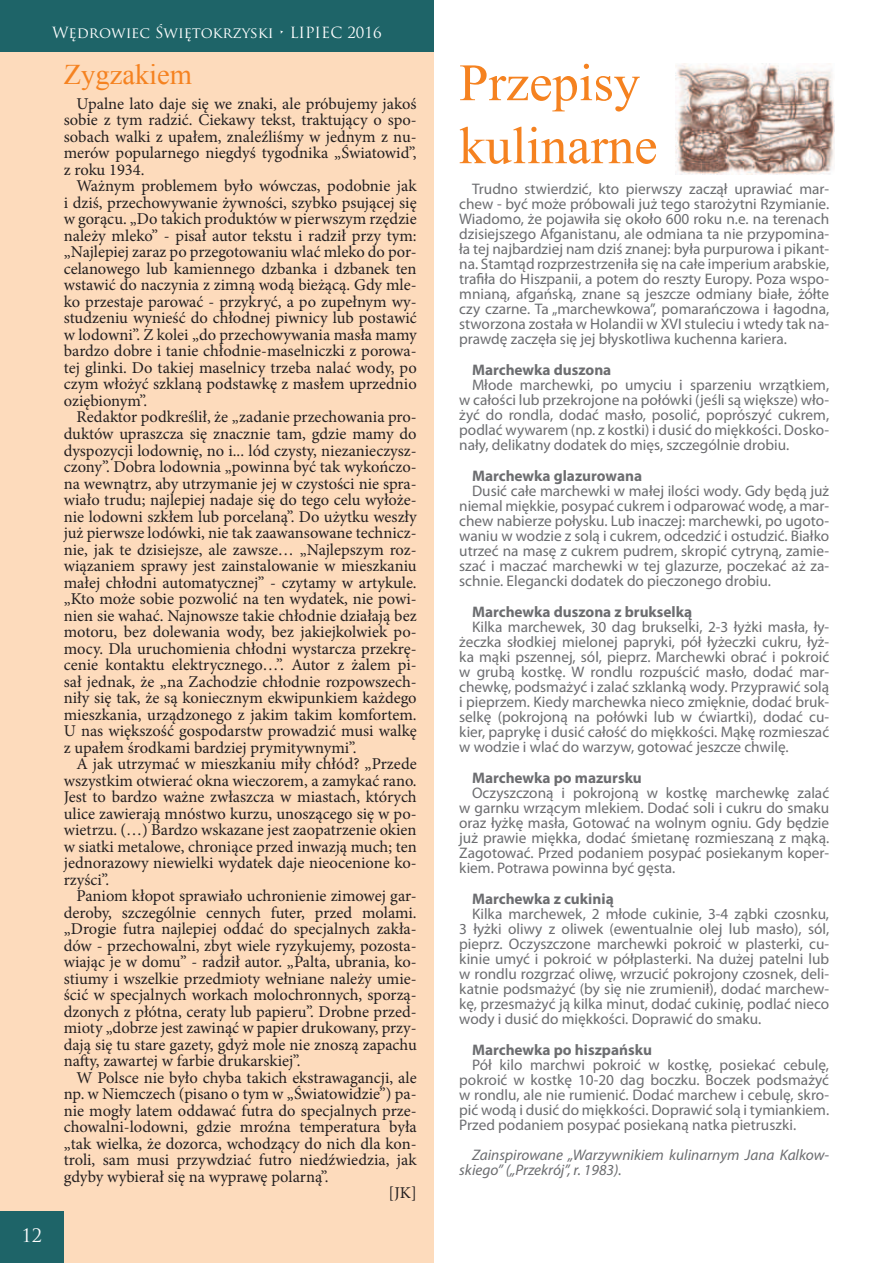
<style>
.page{position:relative;width:893px;height:1263px;background:#fff}
.page>*{position:absolute;margin:0;border:0;box-sizing:border-box;transform-origin:0 0}
.t1{font:52.5px/63px "Times New Roman";color:#f58220}
.t2{font:28.5px "Times New Roman";color:#f58220}
.t3{font:18px "Trajan Pro";color:#fff}
.t4{font:16.5px/16.5px "Minion Pro";color:#231f20;text-align:justify}
.t5{font:15.3px/15px "Myriad Pro";color:#6c6d70;text-align:justify}
.t6{font:700 15.3px "Myriad Pro";color:#6c6d70}
.t7{font:italic 15.3px/15px "Myriad Pro";color:#6c6d70}
.t8{font:15px "Trajan Pro";color:#fff}
</style>
<div class="page">
<div style="left:0;top:0;width:434px;height:1263px;background:#fddbbc"></div>
<div style="left:0;top:0;width:434px;height:51px;background:#1e6468"></div>
<div style="left:0;top:1212px;width:64px;height:51px;background:#1e6468"></div>
<img style="left:675px;top:63px;width:159px;height:112px">
<p class="t8" style="left:52px;top:23px;width:331px">Wędrowiec Świętokrzyski • LIPIEC 2016</p>
<h2 class="t2" style="left:64px;top:55px;width:130px">Zygzakiem</h2>
<p class="t4" style="left:64px;top:96px;width:354px;text-indent:13px">Upalne lato daje się we znaki, ale próbujemy jakoś sobie z tym radzić. Ciekawy tekst, traktujący o spo&shy;sobach walki z upałem, znaleźliśmy w jednym z nu&shy;merów popularnego niegdyś tygodnika „Światowid”, z roku 1934.</p>
<p class="t4" style="left:64px;top:178px;width:354px;text-indent:13px">Ważnym problemem było wówczas, podobnie jak i dziś, przechowywanie żywności, szybko psującej się w gorącu. „Do takich produktów w pierwszym rzędzie należy mleko” - pisał autor tekstu i radził przy tym: „Najlepiej zaraz po przegotowaniu wlać mleko do por&shy;celanowego lub kamiennego dzbanka i dzbanek ten wstawić do naczynia z zimną wodą bieżącą. Gdy mle&shy;ko przestaje parować - przykryć, a po zupełnym wy&shy;studzeniu wynieść do chłodnej piwnicy lub postawić w lodowni”. Z kolei „do przechowywania masła mamy bardzo dobre i tanie chłodnie-maselniczki z porowa&shy;tej glinki. Do takiej maselnicy trzeba nalać wody, po czym włożyć szklaną podstawkę z masłem uprzednio oziębionym”.</p>
<p class="t4" style="left:64px;top:409px;width:354px;text-indent:13px">Redaktor podkreślił, że „zadanie przechowania pro&shy;duktów upraszcza się znacznie tam, gdzie mamy do dyspozycji lodownię, no i... lód czysty, niezanieczysz&shy;czony”. Dobra lodownia „powinna być tak wykończo&shy;na wewnątrz, aby utrzymanie jej w czystości nie spra&shy;wiało trudu; najlepiej nadaje się do tego celu wyłoże&shy;nie lodowni szkłem lub porcelaną”. Do użytku weszły już pierwsze lodówki, nie tak zaawansowane technicz&shy;nie, jak te dzisiejsze, ale zawsze… „Najlepszym roz&shy;wiązaniem sprawy jest zainstalowanie w mieszkaniu małej chłodni automatycznej” - czytamy w artykule. „Kto może sobie pozwolić na ten wydatek, nie powi&shy;nien sie wahać. Najnowsze takie chłodnie działają bez motoru, bez dolewania wody, bez jakiejkolwiek po&shy;mocy. Dla uruchomienia chłodni wystarcza przekrę&shy;cenie kontaktu elektrycznego…”. Autor z żalem pi&shy;sał jednak, że „na Zachodzie chłodnie rozpowszech&shy;niły się tak, że są koniecznym ekwipunkiem każdego mieszkania, urządzonego z jakim takim komfortem.<br>U nas większość gospodarstw prowadzić musi walkę z upałem środkami bardziej prymitywnymi”.</p>
<p class="t4" style="left:64px;top:756px;width:354px;text-indent:13px">A jak utrzymać w mieszkaniu miły chłód? „Przede wszystkim otwierać okna wieczorem, a zamykać rano.<br>Jest to bardzo ważne zwłaszcza w miastach, których ulice zawierają mnóstwo kurzu, unoszącego się w po&shy;wietrzu. (…) Bardzo wskazane jest zaopatrzenie okien w siatki metalowe, chroniące przed inwazją much; ten jednorazowy niewielki wydatek daje nieocenione ko&shy;rzyści”.</p>
<p class="t4" style="left:64px;top:888px;width:354px;text-indent:13px">Paniom kłopot sprawiało uchronienie zimowej gar&shy;deroby, szczególnie cennych futer, przed molami. „Drogie futra najlepiej oddać do specjalnych zakła&shy;dów - przechowalni, zbyt wiele ryzykujemy, pozosta&shy;wiając je w domu” - radził autor. „Palta, ubrania, ko&shy;stiumy i wszelkie przedmioty wełniane należy umie&shy;ścić w specjalnych workach molochronnych, sporzą&shy;dzonych z płótna, ceraty lub papieru”. Drobne przed&shy;mioty „dobrze jest zawinąć w papier drukowany, przy&shy;dają się tu stare gazety, gdyż mole nie znoszą zapachu nafty, zawartej w farbie drukarskiej”.</p>
<p class="t4" style="left:77px;top:1069px;width:342px">W Polsce nie było chyba takich ekstrawagancji, ale</p>
<p class="t4" style="left:64px;top:1086px;width:354px">np. w Niemczech (pisano o tym w „Światowidzie”) pa-</p>
<p class="t4" style="left:64px;top:1102px;width:354px">nie mogły latem oddawać futra do specjalnych prze-</p>
<p class="t4" style="left:64px;top:1119px;width:354px">chowalni-lodowni, gdzie mroźna temperatura była</p>
<p class="t4" style="left:64px;top:1135px;width:354px">„tak wielka, że dozorca, wchodzący do nich dla kon-</p>
<p class="t4" style="left:64px;top:1152px;width:354px">troli, sam musi przywdziać futro niedźwiedzia, jak</p>
<p class="t4" style="left:64px;top:1168px;width:266px">gdyby wybierał się na wyprawę polarną”.</p>
<p class="t4" style="left:389px;top:1185px;width:30px">[JK]</p>
<p class="t3" style="left:22px;top:1224px;width:22px">12</p>
<h1 class="t1" style="left:459px;top:50px;width:200px">Przepisy kulinarne</h1>
<p class="t5" style="left:459px;top:181px;width:371px;text-indent:13px">Trudno stwierdzić, kto pierwszy zaczął uprawiać mar&shy;chew - być może próbowali już tego starożytni Rzymianie.<br>Wiadomo, że pojawiła się około 600 roku n.e. na terenach dzisiejszego Afganistanu, ale odmiana ta nie przypomina&shy;ła tej najbardziej nam dziś znanej: była purpurowa i pikant&shy;na. Stamtąd rozprzestrzeniła się na całe imperium arabskie, trafiła do Hiszpanii, a potem do reszty Europy. Poza wspo&shy;mnianą, afgańską, znane są jeszcze odmiany białe, żółte czy czarne. Ta „marchewkowa”, pomarańczowa i łagodna, stworzona została w Holandii w XVI stuleciu i wtedy tak na&shy;prawdę zaczęła się jej błyskotliwa kuchenna kariera.</p>
<p class="t6" style="left:472px;top:360px;width:141px">Marchewka duszona</p>
<p class="t5" style="left:459px;top:377px;width:371px;text-indent:13px">Młode marchewki, po umyciu i sparzeniu wrzątkiem, w całości lub przekrojone na połówki (jeśli są większe) wło&shy;żyć do rondla, dodać masło, posolić, poprószyć cukrem, podlać wywarem (np. z kostki) i dusić do miękkości. Dosko&shy;nały, delikatny dodatek do mięs, szczególnie drobiu.</p>
<p class="t6" style="left:472px;top:466px;width:172px">Marchewka glazurowana</p>
<p class="t5" style="left:459px;top:483px;width:371px;text-indent:13px">Dusić całe marchewki w małej ilości wody. Gdy będą już niemal miękkie, posypać cukrem i odparować wodę, a mar&shy;chew nabierze połysku. Lub inaczej: marchewki, po ugoto&shy;waniu w wodzie z solą i cukrem, odcedzić i ostudzić. Białko utrzeć na masę z cukrem pudrem, skropić cytryną, zamie&shy;szać i maczać marchewki w tej glazurze, poczekać aż za&shy;schnie. Elegancki dodatek do pieczonego drobiu.</p>
<p class="t6" style="left:472px;top:602px;width:222px">Marchewka duszona z brukselką</p>
<p class="t5" style="left:459px;top:619px;width:371px;text-indent:13px">Kilka marchewek, 30 dag brukselki, 2-3 łyżki masła, ły&shy;żeczka słodkiej mielonej papryki, pół łyżeczki cukru, łyż&shy;ka mąki pszennej, sól, pieprz. Marchewki obrać i pokroić w grubą kostkę. W rondlu rozpuścić masło, dodać mar&shy;chewkę, podsmażyć i zalać szklanką wody. Przyprawić solą i pieprzem. Kiedy marchewka nieco zmięknie, dodać bruk&shy;selkę (pokrojoną na połówki lub w ćwiartki), dodać cu&shy;kier, paprykę i dusić całość do miękkości. Mąkę rozmieszać w wodzie i wlać do warzyw, gotować jeszcze chwilę.</p>
<p class="t6" style="left:472px;top:768px;width:171px">Marchewka po mazursku</p>
<p class="t5" style="left:459px;top:785px;width:371px;text-indent:13px">Oczyszczoną i pokrojoną w kostkę marchewkę zalać w garnku wrzącym mlekiem. Dodać soli i cukru do smaku oraz łyżkę masła, Gotować na wolnym ogniu. Gdy będzie już prawie miękka, dodać śmietanę rozmieszaną z mąką.<br>Zagotować. Przed podaniem posypać posiekanym koper&shy;kiem. Potrawa powinna być gęsta.</p>
<p class="t6" style="left:472px;top:889px;width:143px">Marchewka z cukinią</p>
<p class="t5" style="left:459px;top:906px;width:371px;text-indent:13px">Kilka marchewek, 2 młode cukinie, 3-4 ząbki czosnku, 3 łyżki oliwy z oliwek (ewentualnie olej lub masło), sól, pieprz. Oczyszczone marchewki pokroić w plasterki, cu&shy;kinie umyć i pokroić w półplasterki. Na dużej patelni lub w rondlu rozgrzać oliwę, wrzucić pokrojony czosnek, deli&shy;katnie podsmażyć (by się nie zrumienił), dodać marchew&shy;kę, przesmażyć ją kilka minut, dodać cukinię, podlać nieco wody i dusić do miękkości. Doprawić do smaku.</p>
<p class="t6" style="left:472px;top:1039px;width:181px">Marchewka po hiszpańsku</p>
<p class="t5" style="left:459px;top:1057px;width:371px;text-indent:13px">Pół kilo marchwi pokroić w kostkę, posiekać cebulę, pokroić w kostkę 10-20 dag boczku. Boczek podsmażyć w rondlu, ale nie rumienić. Dodać marchew i cebulę, skro&shy;pić wodą i dusić do miękkości. Doprawić solą i tymiankiem.<br>Przed podaniem posypać posiekaną natka pietruszki.</p>
<p class="t7" style="left:459px;top:1147px;width:371px;text-indent:13px">Zainspirowane „Warzywnikiem kulinarnym Jana Kalkow&shy;skiego” („Przekrój”, r. 1983).</p>
</div>
